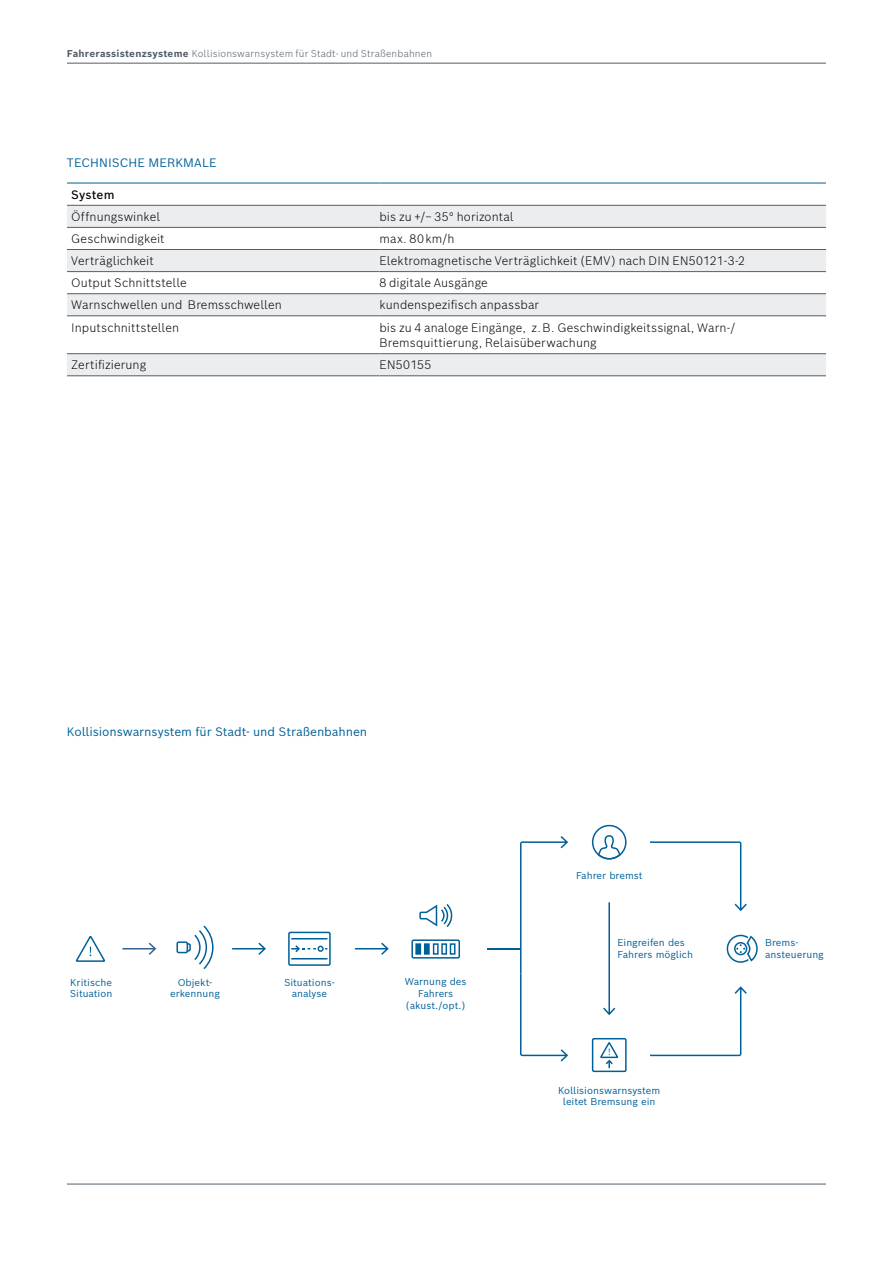
<style>
.page{position:relative;width:893px;height:1263px;background:#fff}
.page>*{position:absolute;margin:0;border:0;box-sizing:border-box;transform-origin:0 0}
.t1{font:300 12px/15.8px "Bosch Sans";letter-spacing:.01em;color:#000}
.t2{font:12px "Bosch Sans";letter-spacing:-.005em;color:#006098}
.t3{font:500 12px "Bosch Sans";letter-spacing:.01em;color:#000}
.t4{font:9.75px/11.7px "Bosch Sans";color:#006098;text-align:center}
.t5{font:300 9.75px "Bosch Sans";letter-spacing:.02em;color:#525f6b}
.s1{font-weight:700}
</style>
<div class="page">
<svg style="left:122px;top:943px;width:34px;height:12px"></svg>
<svg style="left:650px;top:986px;width:97px;height:70px"></svg>
<svg style="left:232px;top:943px;width:34px;height:12px"></svg>
<svg style="left:355px;top:943px;width:34px;height:12px"></svg>
<svg style="left:603px;top:902px;width:12px;height:113px"></svg>
<hr style="left:487px;top:948px;width:33px;height:1px;background:#006098">
<svg style="left:520px;top:836px;width:48px;height:225px"></svg>
<svg style="left:650px;top:841px;width:97px;height:70px"></svg>
<svg style="left:76px;top:936px;width:30px;height:26px"></svg>
<svg style="left:727px;top:934px;width:31px;height:29px"></svg>
<div style="left:288px;top:932px;width:43px;height:34px;border:2px solid #006098"></div>
<hr style="left:291px;top:938px;width:36px;height:1px;background:#006098">
<hr style="left:291px;top:958px;width:36px;height:1px;background:#006098">
<div style="left:317px;top:946px;width:7px;height:6px;border:1px solid #006098;border-radius:50%"></div>
<svg style="left:291px;top:945px;width:25px;height:8px"></svg>
<div style="left:176px;top:941px;width:12px;height:12px;border:2px solid #006098;border-radius:2px"></div>
<svg style="left:185px;top:925px;width:29px;height:44px"></svg>
<svg style="left:419px;top:904px;width:34px;height:23px"></svg>
<div style="left:592px;top:825px;width:35px;height:34px;border:2px solid #006098;border-radius:50%"></div>
<svg style="left:597px;top:835px;width:24px;height:25px"></svg>
<div style="left:411px;top:939px;width:49px;height:19px;border:2px solid #006098"></div>
<hr style="left:425px;top:944px;width:4px;height:10px;background:#006098">
<div style="left:424px;top:943px;width:6px;height:12px;border:1px solid #006098"></div>
<hr style="left:416px;top:944px;width:4px;height:10px;background:#006098">
<div style="left:415px;top:943px;width:6px;height:12px;border:1px solid #006098"></div>
<div style="left:433px;top:943px;width:6px;height:12px;border:1px solid #006098"></div>
<div style="left:441px;top:943px;width:6px;height:12px;border:1px solid #006098"></div>
<div style="left:450px;top:943px;width:5px;height:12px;border:1px solid #006098"></div>
<div style="left:592px;top:1038px;width:35px;height:34px;border:2px solid #006098"></div>
<svg style="left:600px;top:1042px;width:19px;height:26px"></svg>
<hr style="left:67px;top:1184px;width:759px;height:1px;background:#525f6b">
<hr style="left:67px;top:63px;width:759px;height:1px;background:#525f6b">
<svg style="left:67px;top:206px;width:759px;height:170px;fill:#ebedef"></svg>
<hr style="left:67px;top:205px;width:312px;height:1px;background:#525f6b">
<hr style="left:379px;top:205px;width:447px;height:1px;background:#525f6b">
<hr style="left:67px;top:227px;width:312px;height:1px;background:#525f6b">
<hr style="left:379px;top:227px;width:447px;height:1px;background:#525f6b">
<hr style="left:67px;top:183px;width:312px;height:1px;background:#006098">
<hr style="left:379px;top:183px;width:447px;height:1px;background:#006098">
<hr style="left:67px;top:249px;width:312px;height:1px;background:#525f6b">
<hr style="left:379px;top:249px;width:447px;height:1px;background:#525f6b">
<hr style="left:67px;top:271px;width:312px;height:1px;background:#525f6b">
<hr style="left:379px;top:271px;width:447px;height:1px;background:#525f6b">
<hr style="left:67px;top:293px;width:312px;height:1px;background:#525f6b">
<hr style="left:379px;top:293px;width:447px;height:1px;background:#525f6b">
<hr style="left:67px;top:316px;width:312px;height:1px;background:#525f6b">
<hr style="left:379px;top:316px;width:447px;height:1px;background:#525f6b">
<hr style="left:67px;top:353px;width:312px;height:1px;background:#525f6b">
<hr style="left:379px;top:353px;width:447px;height:1px;background:#525f6b">
<hr style="left:67px;top:376px;width:312px;height:1px;background:#525f6b">
<hr style="left:379px;top:376px;width:447px;height:1px;background:#525f6b">
<p class="t5" style="left:67px;top:46px;width:367px"><span class="s1">Fahrerassistenzsysteme</span> Kollisionswarnsystem für Stadt- und Straßenbahnen</p>
<p class="t2" style="left:67px;top:155px;width:151px">TECHNISCHE MERKMALE</p>
<p class="t3" style="left:71px;top:186px;width:45px">System</p>
<p class="t1" style="left:71px;top:208px;width:90px">Öffnungswinkel</p>
<p class="t1" style="left:379px;top:208px;width:136px">bis zu +/− 35° horizontal</p>
<p class="t1" style="left:71px;top:230px;width:95px">Geschwindigkeit</p>
<p class="t1" style="left:379px;top:230px;width:77px">max. 80 km/h</p>
<p class="t1" style="left:71px;top:253px;width:84px">Verträglichkeit</p>
<p class="t1" style="left:379px;top:253px;width:367px">Elektromagnetische Verträglichkeit (EMV) nach DIN EN50121-3-2</p>
<p class="t1" style="left:71px;top:275px;width:117px">Output Schnittstelle</p>
<p class="t1" style="left:379px;top:275px;width:110px">8 digitale Ausgänge</p>
<p class="t1" style="left:71px;top:297px;width:212px">Warnschwellen und Bremsschwellen</p>
<p class="t1" style="left:379px;top:297px;width:161px">kundenspezifisch anpassbar</p>
<p class="t1" style="left:71px;top:319px;width:110px">Inputschnittstellen</p>
<p class="t1" style="left:379px;top:319px;width:357px">bis zu 4 analoge Eingänge, z. B. Geschwindigkeitssignal, Warn-/<br>Bremsquittierung, Relaisüberwachung</p>
<p class="t1" style="left:71px;top:357px;width:77px">Zertifizierung</p>
<p class="t1" style="left:379px;top:357px;width:53px">EN50155</p>
<p class="t2" style="left:67px;top:723px;width:302px">Kollisionswarnsystem für Stadt- und Straßenbahnen</p>
<p class="t4" style="left:70px;top:976px;width:44px;text-align:left">Kritische<br>Situation</p>
<p class="t4" style="left:170px;top:976px;width:51px">Objekt&shy;erkennung</p>
<p class="t4" style="left:284px;top:976px;width:52px">Situations&shy;analyse</p>
<p class="t4" style="left:405px;top:975px;width:63px">Warnung des<br>Fahrers (akust./opt.)</p>
<p class="t4" style="left:576px;top:869px;width:68px">Fahrer bremst</p>
<p class="t4" style="left:617px;top:937px;width:77px;text-align:left">Eingreifen des<br>Fahrers möglich</p>
<p class="t4" style="left:558px;top:1084px;width:104px">Kollisionswarnsystem leitet Bremsung ein</p>
<p class="t4" style="left:765px;top:936px;width:60px;text-align:left">Brems&shy;ansteuerung</p>
</div>
